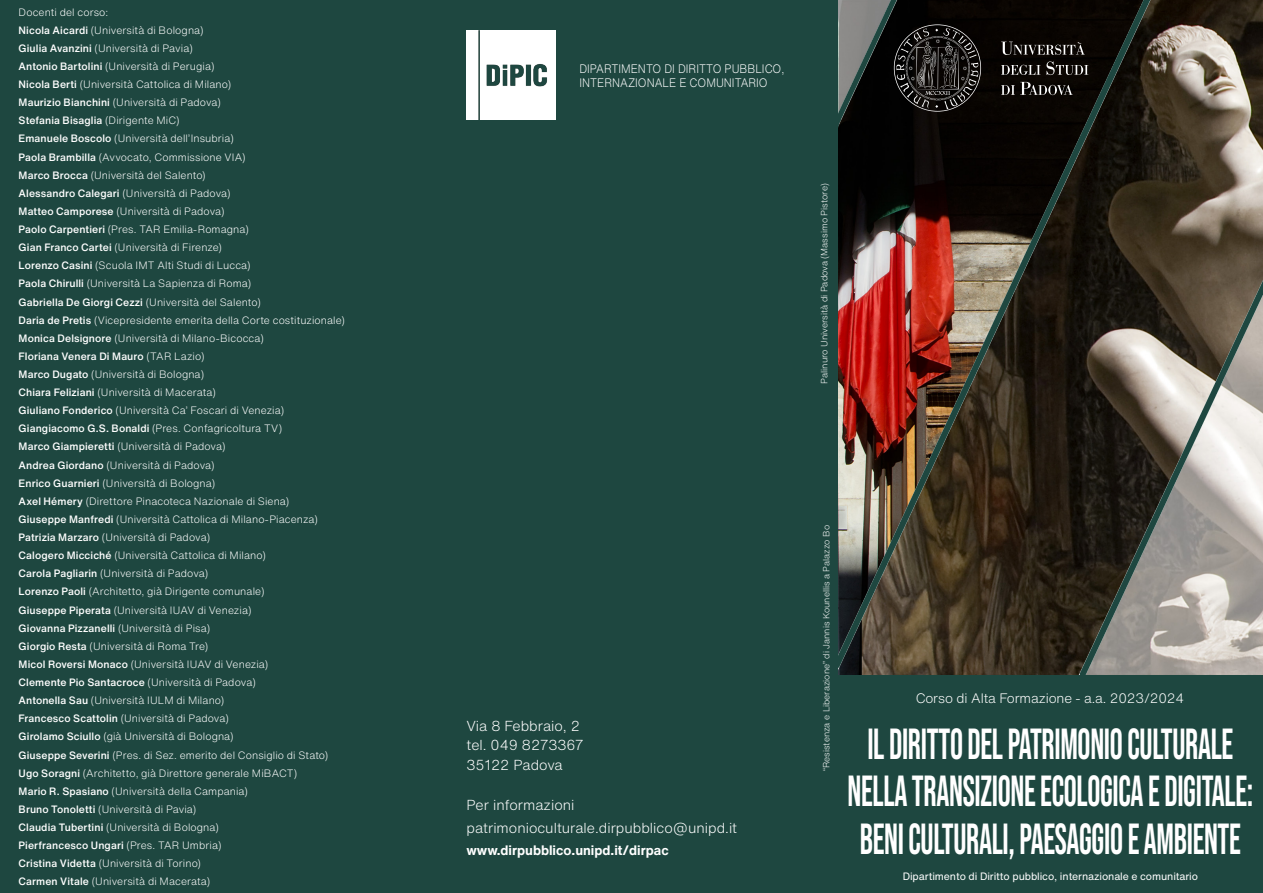
<style>
.page{position:relative;width:1263px;height:893px;background:#fff}
.page>*{position:absolute;margin:0;border:0;box-sizing:border-box;transform-origin:0 0}
.t1{font:700 43.5px/47.5px "Bebas Neue Pro";letter-spacing:-.01em;color:#fff;scale:.75 1}
.t2{font:300 14.25px "Helvetica Now Text";color:#fff}
.t3{font:300 13.5px "Helvetica Now Text";letter-spacing:-.01em;color:#fff}
.t4{font:700 13.5px "Helvetica Now Text";color:#fff}
.t5{font:300 12.15px "Helvetica Now Text";color:#fff;scale:.9 1}
.t6{font:300 10.5px "Helvetica Now Text";letter-spacing:.01em;color:#fff}
.t7{font:500 10.5px "Helvetica Now Text";letter-spacing:.01em;color:#fff}
.t8{font:10.5px "Helvetica Now Text";letter-spacing:-.01em;color:#fff}
.t9{font:300 9px "Helvetica Now Text";color:#fff}
.t10{font:300 8.85px "Helvetica Now Text";color:#fff}
.s1{font-weight:500}
.s2{font-weight:300}
</style>
<div class="page">
<div style="left:833px;top:0;width:430px;height:893px;background:#1e4740"></div>
<img style="left:838px;top:0;width:425px;height:675px">
<div style="left:412px;top:0;width:426px;height:893px;background:#1e4740"></div>
<img style="left:466px;top:31px;width:89px;height:88px">
<div style="left:0;top:0;width:417px;height:893px;background:#1e4740"></div>
<svg style="left:1001px;top:42px;width:84px;height:13px"></svg>
<svg style="left:1001px;top:65px;width:39px;height:10px"></svg>
<svg style="left:1046px;top:61px;width:42px;height:14px"></svg>
<svg style="left:1001px;top:82px;width:72px;height:13px"></svg>
<svg style="left:894px;top:24px;width:87px;height:88px;background:#282624"></svg>
<p class="t6" style="left:19px;top:4px;width:91px">Docenti del corso:</p>
<p class="t6" style="left:19px;top:22px;width:187px"><span class="s1">Nicola Aicardi</span> (Università di Bologna)</p>
<p class="t6" style="left:19px;top:40px;width:176px"><span class="s1">Giulia Avanzini</span> (Università di Pavia)</p>
<p class="t6" style="left:19px;top:58px;width:197px"><span class="s1">Antonio Bartolini</span> (Università di Perugia)</p>
<p class="t6" style="left:19px;top:76px;width:214px"><span class="s1">Nicola Berti</span> (Università Cattolica di Milano)</p>
<p class="t6" style="left:19px;top:95px;width:204px"><span class="s1">Maurizio Bianchini</span> (Università di Padova)</p>
<p class="t7" style="left:19px;top:113px;width:163px">Stefania Bisaglia <span class="s2">(Dirigente MiC)</span></p>
<p class="t6" style="left:19px;top:131px;width:217px"><span class="s1">Emanuele Boscolo</span> (Università dell’Insubria)</p>
<p class="t6" style="left:19px;top:149px;width:229px"><span class="s1">Paola Brambilla</span> (Avvocato, Commissione VIA)</p>
<p class="t6" style="left:19px;top:167px;width:189px"><span class="s1">Marco Brocca</span> (Università del Salento)</p>
<p class="t6" style="left:19px;top:185px;width:213px"><span class="s1">Alessandro Calegari</span> (Università di Padova)</p>
<p class="t6" style="left:19px;top:203px;width:207px"><span class="s1">Matteo Camporese</span> (Università di Padova)</p>
<p class="t6" style="left:19px;top:221px;width:232px"><span class="s1">Paolo Carpentieri</span> (Pres. TAR Emilia-Romagna)</p>
<p class="t6" style="left:19px;top:240px;width:205px"><span class="s1">Gian Franco Cartei</span> (Università di Firenze)</p>
<p class="t6" style="left:19px;top:258px;width:234px"><span class="s1">Lorenzo Casini</span> (Scuola IMT Alti Studi di Lucca)</p>
<p class="t6" style="left:19px;top:276px;width:234px"><span class="s1">Paola Chirulli</span> (Università La Sapienza di Roma)</p>
<p class="t7" style="left:19px;top:294px;width:244px">Gabriella De Giorgi Cezzi <span class="s2">(Università del Salento)</span></p>
<p class="t6" style="left:19px;top:312px;width:328px"><span class="s1">Daria de Pretis</span> (Vicepresidente emerita della Corte costituzionale)</p>
<p class="t6" style="left:19px;top:330px;width:247px"><span class="s1">Monica Delsignore</span> (Università di Milano-Bicocca)</p>
<p class="t7" style="left:19px;top:348px;width:187px">Floriana Venera Di Mauro <span class="s2">(TAR Lazio)</span></p>
<p class="t6" style="left:19px;top:366px;width:187px"><span class="s1">Marco Dugato</span> (Università di Bologna)</p>
<p class="t6" style="left:19px;top:384px;width:199px"><span class="s1">Chiara Feliziani</span> (Università di Macerata)</p>
<p class="t6" style="left:19px;top:403px;width:267px"><span class="s1">Giuliano Fonderico</span> (Università Ca’ Foscari di Venezia)</p>
<p class="t6" style="left:19px;top:421px;width:265px"><span class="s1">Giangiacomo G.S. Bonaldi</span> (Pres. Confagricoltura TV)</p>
<p class="t6" style="left:19px;top:439px;width:208px"><span class="s1">Marco Giampieretti</span> (Università di Padova)</p>
<p class="t6" style="left:19px;top:457px;width:198px"><span class="s1">Andrea Giordano</span> (Università di Padova)</p>
<p class="t6" style="left:19px;top:475px;width:198px"><span class="s1">Enrico Guarnieri</span> (Università di Bologna)</p>
<p class="t6" style="left:19px;top:493px;width:272px"><span class="s1">Axel Hémery</span> (Direttore Pinacoteca Nazionale di Siena)</p>
<p class="t6" style="left:19px;top:511px;width:301px"><span class="s1">Giuseppe Manfredi</span> (Università Cattolica di Milano-Piacenza)</p>
<p class="t6" style="left:19px;top:529px;width:193px"><span class="s1">Patrizia Marzaro</span> (Università di Padova)</p>
<p class="t6" style="left:19px;top:548px;width:249px"><span class="s1">Calogero Micciché</span> (Università Cattolica di Milano)</p>
<p class="t6" style="left:19px;top:566px;width:191px"><span class="s1">Carola Pagliarin</span> (Università di Padova)</p>
<p class="t6" style="left:19px;top:584px;width:247px"><span class="s1">Lorenzo Paoli</span> (Architetto, già Dirigente comunale)</p>
<p class="t6" style="left:19px;top:602px;width:234px"><span class="s1">Giuseppe Piperata</span> (Università IUAV di Venezia)</p>
<p class="t7" style="left:19px;top:620px;width:193px">Giovanna Pizzanelli <span class="s2">(Università di Pisa)</span></p>
<p class="t6" style="left:19px;top:638px;width:191px"><span class="s1">Giorgio Resta</span> (Università di Roma Tre)</p>
<p class="t6" style="left:19px;top:656px;width:251px"><span class="s1">Micol Roversi Monaco</span> (Università IUAV di Venezia)</p>
<p class="t7" style="left:19px;top:674px;width:239px">Clemente Pio Santacroce <span class="s2">(Università di Padova)</span></p>
<p class="t6" style="left:19px;top:693px;width:207px"><span class="s1">Antonella Sau</span> (Università IULM di Milano)</p>
<p class="t6" style="left:19px;top:711px;width:212px"><span class="s1">Francesco Scattolin</span> (Università di Padova)</p>
<p class="t6" style="left:19px;top:729px;width:217px"><span class="s1">Girolamo Sciullo</span> (già Università di Bologna)</p>
<p class="t6" style="left:19px;top:747px;width:311px"><span class="s1">Giuseppe Severini</span> (Pres. di Sez. emerito del Consiglio di Stato)</p>
<p class="t6" style="left:19px;top:765px;width:280px"><span class="s1">Ugo Soragni</span> (Architetto, già Direttore generale MiBACT)</p>
<p class="t6" style="left:19px;top:783px;width:231px"><span class="s1">Mario R. Spasiano</span> (Università della Campania)</p>
<p class="t6" style="left:19px;top:801px;width:179px"><span class="s1">Bruno Tonoletti</span> (Università di Pavia)</p>
<p class="t6" style="left:19px;top:819px;width:202px"><span class="s1">Claudia Tubertini</span> (Università di Bologna)</p>
<p class="t7" style="left:19px;top:837px;width:204px">Pierfrancesco Ungari <span class="s2">(Pres. TAR Umbria)</span></p>
<p class="t6" style="left:19px;top:856px;width:184px"><span class="s1">Cristina Videtta</span> (Università di Torino)</p>
<p class="t6" style="left:19px;top:874px;width:193px"><span class="s1">Carmen Vitale</span> (Università di Macerata)</p>
<p class="t5" style="left:579px;top:59px;width:229px">DIPARTIMENTO DI DIRITTO PUBBLICO,</p>
<p class="t5" style="left:579px;top:74px;width:211px">INTERNAZIONALE E COMUNITARIO</p>
<p class="t9" style="left:817px;top:384px;width:202px;rotate:-90deg">Palinuro Università di Padova (Massimo Pistore)</p>
<p class="t2" style="left:466px;top:715px;width:115px">Via 8 Febbraio, 2</p>
<p class="t2" style="left:466px;top:735px;width:119px">tel. 049 8273367</p>
<p class="t2" style="left:466px;top:754px;width:98px">35122 Padova</p>
<p class="t2" style="left:466px;top:795px;width:109px">Per informazioni</p>
<p class="t2" style="left:466px;top:817px;width:272px">patrimonioculturale.dirpubblico@unipd.it</p>
<p class="t4" style="left:466px;top:840px;width:204px">www.dirpubblico.unipd.it/dirpac</p>
<p class="t10" style="left:819px;top:771px;width:247px;rotate:-90deg">“Resistenza e Liberazione” di Jannis Kounellis a Palazzo Bo</p>
<p class="t3" style="left:916px;top:688px;width:270px">Corso di Alta Formazione - a.a. 2023/2024</p>
<p class="t1" style="left:867px;top:719px;width:489px">IL DIRITTO DEL PATRIMONIO CULTURALE</p>
<p class="t1" style="left:847px;top:767px;width:543px">NELLA TRANSIZIONE ECOLOGICA E DIGITALE:<br>BENI CULTURALI, PAESAGGIO E AMBIENTE</p>
<p class="t8" style="left:903px;top:868px;width:297px">Dipartimento di Diritto pubblico, internazionale e comunitario</p>
</div>
